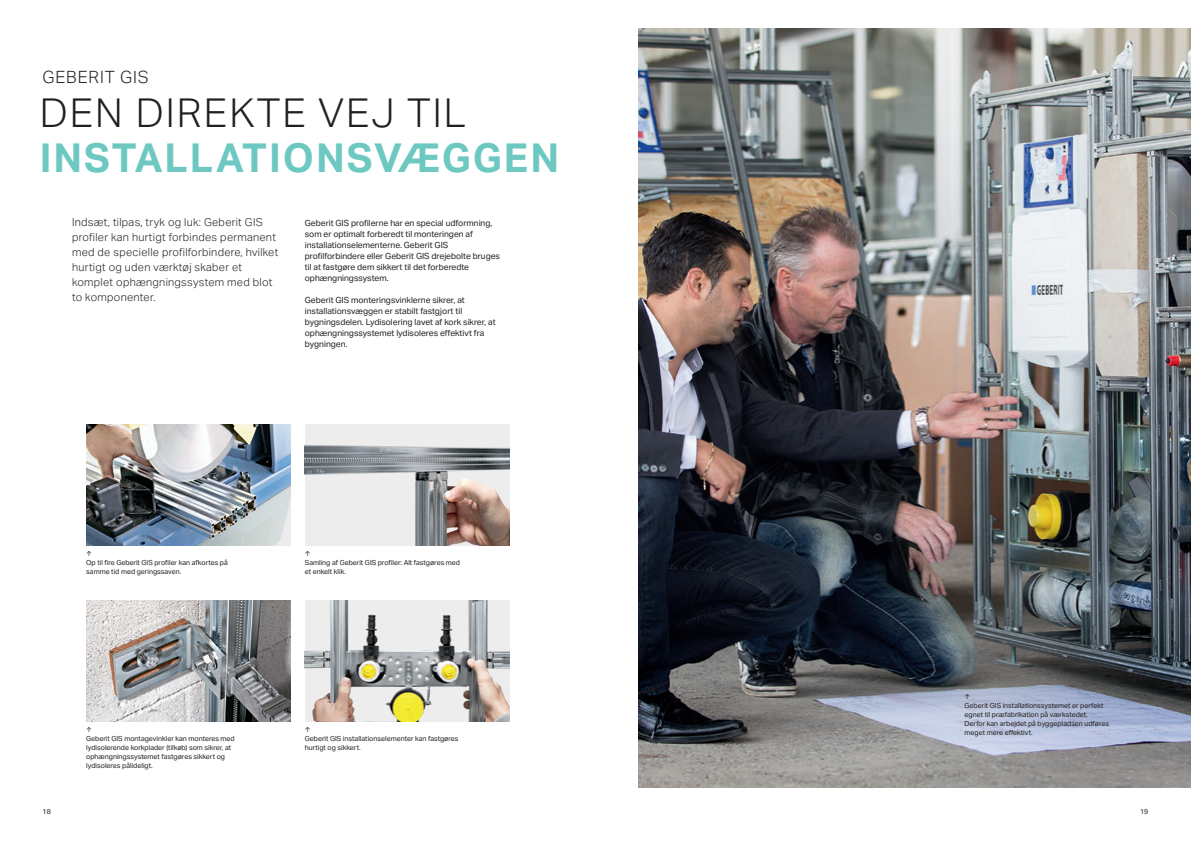
<style>
.page{position:relative;width:1191px;height:842px;background:#fff}
.page>*{position:absolute;margin:0;border:0;box-sizing:border-box;transform-origin:0 0}
.t1{font:700 40px "Aktiv Grotesk Geberit";letter-spacing:.05em;color:#6dc8c2}
.t2{font:300 40px "Aktiv Grotesk Geberit";letter-spacing:.05em;color:#231f20}
.t3{font:300 17px "Aktiv Grotesk Geberit";letter-spacing:.05em;color:#231f20}
.t4{font:300 11px/15px "Aktiv Grotesk Geberit";letter-spacing:.025em;color:#231f20}
.t5{font:8.5px/11px "Aktiv Grotesk Geberit";color:#231f20}
.t6{font:7px/9px "Aktiv Grotesk Geberit";color:#231f20}
</style>
<div class="page">
<img style="left:86px;top:600px;width:205px;height:121px">
<img style="left:305px;top:424px;width:204px;height:121px">
<img style="left:305px;top:600px;width:204px;height:121px">
<img style="left:86px;top:424px;width:205px;height:121px">
<img style="left:638px;top:28px;width:553px;height:759px">
<h2 class="t3" style="left:43px;top:68px;width:108px">GEBERIT GIS</h2>
<h1 class="t2" style="left:40px;top:90px;width:428px">DEN DIREKTE VEJ TIL</h1>
<h1 class="t1" style="left:40px;top:133px;width:521px">INSTALLATIONSVÆGGEN</h1>
<h3 class="t4" style="left:72px;top:215px;width:208px">Indsæt, tilpas, tryk og luk: Geberit GIS profiler kan hurtigt forbindes permanent med de specielle profilforbindere, hvilket hurtigt og uden værktøj skaber et komplet ophængningssystem med blot to komponenter.</h3>
<p class="t5" style="left:305px;top:218px;width:197px">Geberit GIS profilerne har en special udformning, som er optimalt forberedt til monteringen af installationselementerne. Geberit GIS profilforbindere eller Geberit GIS drejebolte bruges til at fastgøre dem sikkert til det forberedte ophængningssystem.</p>
<p class="t5" style="left:305px;top:295px;width:192px">Geberit GIS monteringsvinklerne sikrer, at installationsvæggen er stabilt fastgjort til bygningsdelen. Lydisolering lavet af kork sikrer, at ophængningssystemet lydisoleres effektivt fra bygningen.</p>
<p class="t6" style="left:86px;top:549px;width:143px">↑<br>Op til fire Geberit GIS profiler kan afkortes på samme tid med geringssaven.</p>
<p class="t6" style="left:305px;top:549px;width:157px">↑<br>Samling af Geberit GIS profiler: Alt fastgøres med et enkelt klik.</p>
<p class="t6" style="left:86px;top:725px;width:150px">↑<br>Geberit GIS montagevinkler kan monteres med lydisolerende korkplader (tilkøb) som sikrer, at ophængningssystemet fastgøres sikkert og lydisoleres pålideligt.</p>
<p class="t6" style="left:305px;top:725px;width:155px">↑<br>Geberit GIS installationselementer kan fastgøres hurtigt og sikkert.</p>
<p class="t6" style="left:964px;top:692px;width:146px">↑<br>Geberit GIS installationssystemet er perfekt egnet til præfabrikation på værkstedet.<br>Derfor kan arbejdet på byggepladsen udføres meget mere effektivt.</p>
<p class="t6" style="left:43px;top:807px;width:10px">18</p>
<p class="t6" style="left:1140px;top:807px;width:10px">19</p>
</div>
